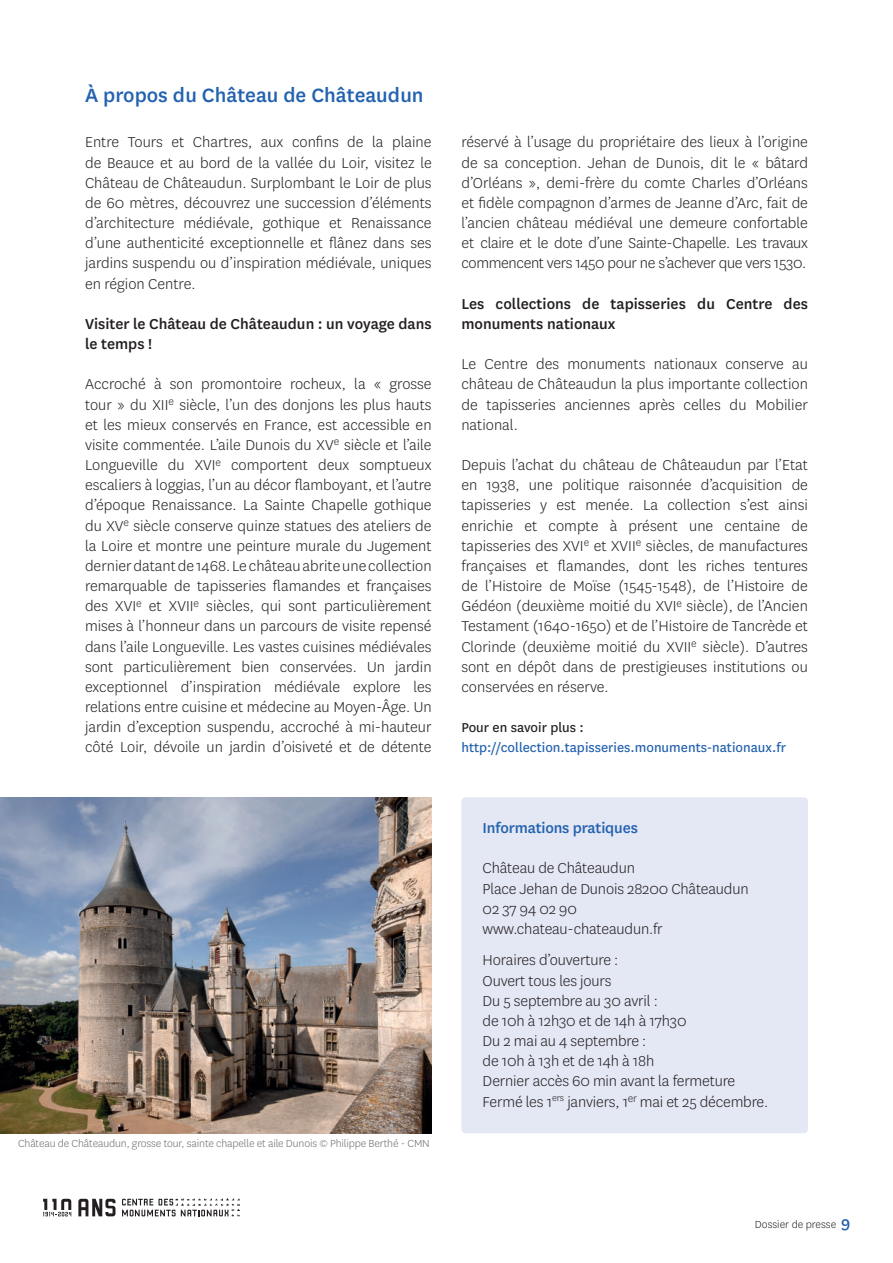
<style>
.page{position:relative;width:893px;height:1263px;background:#fff}
.page>*{position:absolute;margin:0;border:0;box-sizing:border-box;transform-origin:0 0}
.t1{font:500 22.5px "National";color:#2362af}
.t2{font:300 16.8px/20.1px "National";letter-spacing:-.01em;color:#231f20;text-align:justify}
.t3{font:500 16.8px/20.1px "National";color:#231f20}
.t4{font:500 16.8px "National";letter-spacing:-.01em;color:#2362af}
.t5{font:15px "National";color:#2362af}
.t6{font:15px "National";color:#231f20}
.t7{font:300 12px "National";letter-spacing:-.01em;color:#6c6d70}
.t8{font:300 12px "National";color:#231f20}
.s1{font-weight:500;font-size:18px;color:#2362af}
</style>
<div class="page">
<svg style="left:78px;top:1199px;width:37px;height:17px"></svg>
<svg style="left:122px;top:1198px;width:118px;height:18px"></svg>
<svg style="left:43px;top:1199px;width:28px;height:17px"></svg>
<div style="left:461px;top:797px;width:347px;height:336px;background:#e4e7f4;border-radius:4px"></div>
<img style="left:0;top:797px;width:432px;height:336px">
<h1 class="t1" style="left:85px;top:80px;width:340px">À propos du Château de Châteaudun</h1>
<p class="t2" style="left:85px;top:132px;width:348px">Entre Tours et Chartres, aux confins de la plaine de Beauce et au bord de la vallée du Loir, visitez le Château de Châteaudun. Surplombant le Loir de plus de 60 mètres, découvrez une succession d’éléments d’architecture médiévale, gothique et Renaissance d’une authenticité exceptionnelle et flânez dans ses jardins suspendu ou d’inspiration médiévale, uniques en région Centre.</p>
<p class="t3" style="left:85px;top:313px;width:348px">Visiter le Château de Châteaudun : un voyage dans le temps !</p>
<p class="t2" style="left:85px;top:374px;width:348px">Accroché à son promontoire rocheux, la « grosse tour » du XII<sup>e</sup> siècle, l’un des donjons les plus hauts et les mieux conservés en France, est accessible en visite commentée. L’aile Dunois du XV<sup>e</sup> siècle et l’aile Longueville du XVI<sup>e</sup> comportent deux somptueux escaliers à loggias, l’un au décor flamboyant, et l’autre d’époque Renaissance. La Sainte Chapelle gothique du XV<sup>e</sup> siècle conserve quinze statues des ateliers de la Loire et montre une peinture murale du Jugement dernier datant de 1468. Le château abrite une collection remarquable de tapisseries flamandes et françaises des XVI<sup>e</sup> et XVII<sup>e</sup> siècles, qui sont particulièrement mises à l’honneur dans un parcours de visite repensé dans l’aile Longueville. Les vastes cuisines médiévales sont particulièrement bien conservées. Un jardin exceptionnel d’inspiration médiévale explore les relations entre cuisine et médecine au Moyen-Âge. Un jardin d’exception suspendu, accroché à mi-hauteur côté Loir, dévoile un jardin d’oisiveté et de détente</p>
<p class="t7" style="left:18px;top:1135px;width:413px">Château de Châteaudun, grosse tour, sainte chapelle et aile Dunois © Philippe Berthé - CMN</p>
<p class="t2" style="left:461px;top:132px;width:348px">réservé à l’usage du propriétaire des lieux à l’origine de sa conception. Jehan de Dunois, dit le « bâtard d’Orléans », demi-frère du comte Charles d’Orléans et fidèle compagnon d’armes de Jeanne d’Arc, fait de l’ancien château médiéval une demeure confortable et claire et le dote d’une Sainte-Chapelle. Les travaux commencent vers 1450 pour ne s’achever que vers 1530.</p>
<p class="t3" style="left:461px;top:293px;width:348px">Les collections de tapisseries du Centre des monuments nationaux</p>
<p class="t2" style="left:461px;top:354px;width:348px">Le Centre des monuments nationaux conserve au château de Châteaudun la plus importante collection de tapisseries anciennes après celles du Mobilier national.</p>
<p class="t2" style="left:461px;top:454px;width:348px">Depuis l’achat du château de Châteaudun par l’Etat en 1938, une politique raisonnée d’acquisition de tapisseries y est menée. La collection s’est ainsi enrichie et compte à présent une centaine de tapisseries des XVI<sup>e</sup> et XVII<sup>e</sup> siècles, de manufactures françaises et flamandes, dont les riches tentures de l’Histoire de Moïse (1545-1548), de l’Histoire de Gédéon (deuxième moitié du XVI<sup>e</sup> siècle), de l’Ancien Testament (1640-1650) et de l’Histoire de Tancrède et Clorinde (deuxième moitié du XVII<sup>e</sup> siècle). D’autres sont en dépôt dans de prestigieuses institutions ou conservées en réserve.</p>
<p class="t6" style="left:461px;top:718px;width:124px">Pour en savoir plus :</p>
<p class="t5" style="left:461px;top:738px;width:326px">http://collection.tapisseries.monuments-nationaux.fr</p>
<p class="t4" style="left:483px;top:816px;width:157px">Informations pratiques</p>
<p class="t2" style="left:483px;top:858px;width:268px;text-align:left">Château de Châteaudun<br>Place Jehan de Dunois 28200 Châteaudun<br>02 37 94 02 90 www.chateau-chateaudun.fr</p>
<p class="t2" style="left:483px;top:950px;width:287px;text-align:left">Horaires d’ouverture :<br>Ouvert tous les jours<br>Du 5 septembre au 30 avril :<br>de 10h à 12h30 et de 14h à 17h30<br>Du 2 mai au 4 septembre :<br>de 10h à 13h et de 14h à 18h<br>Dernier accès 60 min avant la fermeture<br>Fermé les 1<sup>ers</sup> janviers, 1<sup>er</sup> mai et 25 décembre.</p>
<p class="t8" style="left:755px;top:1217px;width:97px">Dossier de presse <span class="s1">9</span></p>
</div>
